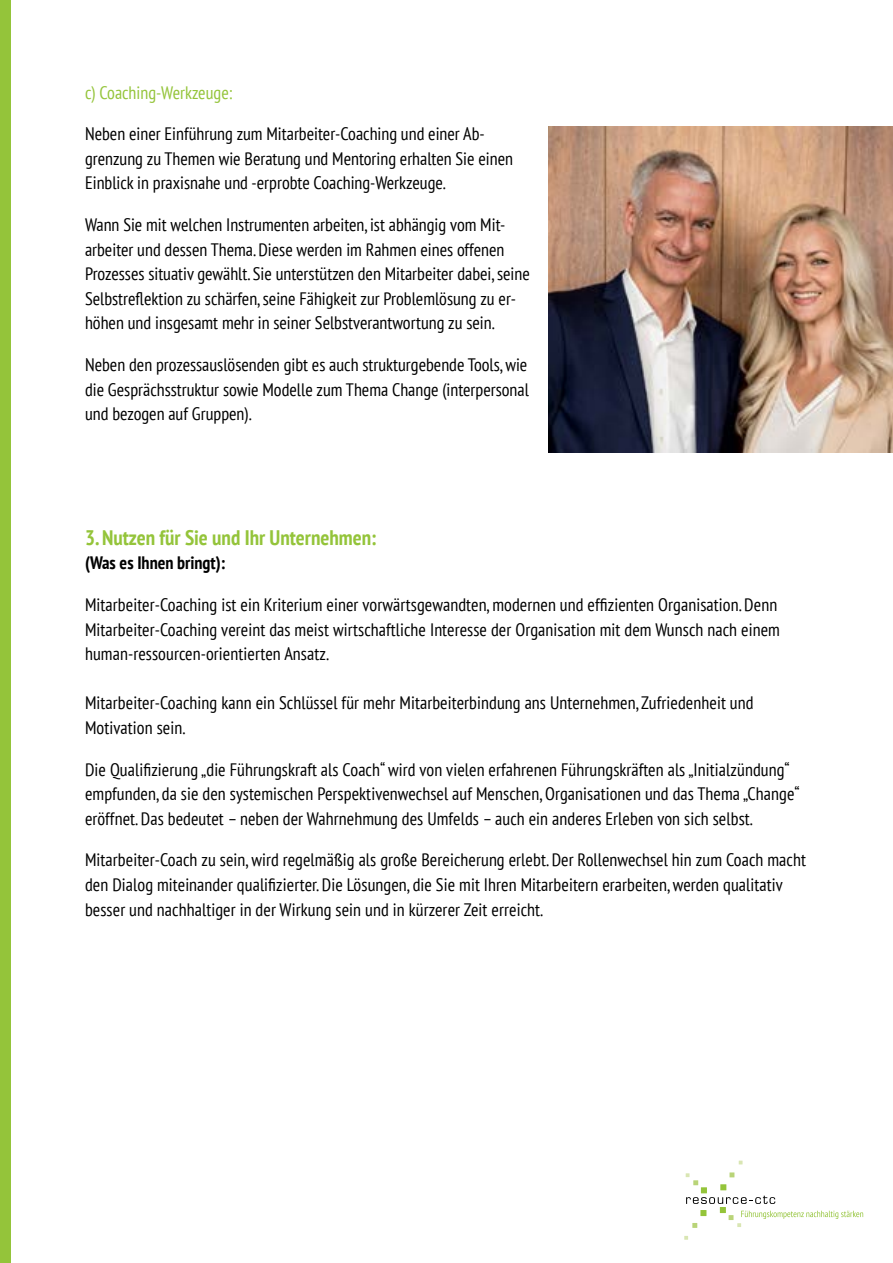
<style>
.page{position:relative;width:893px;height:1263px;background:#fff}
.page>*{position:absolute;margin:0;border:0;box-sizing:border-box;transform-origin:0 0}
.t1{font:700 condensed 21px "PT Sans";color:#94c43a}
.t2{font:condensed 18px/24.6px "PT Sans";letter-spacing:.005em;color:#000}
.t3{font:condensed 18px "PT Sans";color:#94c43a}
.t4{font:700 condensed 18px "PT Sans";color:#000}
</style>
<div class="page">
<svg style="left:684px;top:1236px;width:4px;height:4px"></svg>
<svg style="left:739px;top:1160px;width:3px;height:4px"></svg>
<svg style="left:686px;top:1172px;width:177px;height:56px"></svg>
<img style="left:549px;top:126px;width:344px;height:327px">
<div style="left:0;top:0;width:11px;height:1263px;background:#94c43a"></div>
<p class="t3" style="left:85px;top:81px;width:149px">c) Coaching-Werkzeuge:</p>
<p class="t2" style="left:85px;top:121px;width:429px">Neben einer Einführung zum Mitarbeiter-Coaching und einer Ab&shy;grenzung zu Themen wie Beratung und Mentoring erhalten Sie einen<br>Einblick in praxisnahe und -erprobte Coaching-Werkzeuge.</p>
<p class="t2" style="left:85px;top:212px;width:446px">Wann Sie mit welchen Instrumenten arbeiten, ist abhängig vom Mit&shy;arbeiter und dessen Thema. Diese werden im Rahmen eines offenen Prozesses situativ gewählt. Sie unterstützen den Mitarbeiter dabei, seine Selbstreflektion zu schärfen, seine Fähigkeit zur Problemlösung zu er&shy;höhen und insgesamt mehr in seiner Selbstverantwortung zu sein.</p>
<p class="t2" style="left:85px;top:352px;width:445px;text-align:justify">Neben den prozessauslösenden gibt es auch strukturgebende Tools, wie die Gesprächsstruktur sowie Modelle zum Thema Change (interpersonal und bezogen auf Gruppen).</p>
<p class="t1" style="left:85px;top:523px;width:293px">3. Nutzen für Sie und Ihr Unternehmen:</p>
<p class="t4" style="left:85px;top:551px;width:142px">(Was es Ihnen bringt):</p>
<p class="t2" style="left:85px;top:592px;width:696px">Mitarbeiter-Coaching ist ein Kriterium einer vorwärtsgewandten, modernen und effizienten Organisation. Denn<br>Mitarbeiter-Coaching vereint das meist wirtschaftliche Interesse der Organisation mit dem Wunsch nach einem human-ressourcen-orientierten Ansatz.</p>
<p class="t2" style="left:85px;top:690px;width:670px">Mitarbeiter-Coaching kann ein Schlüssel für mehr Mitarbeiterbindung ans Unternehmen, Zufriedenheit und<br>Motivation sein.</p>
<p class="t2" style="left:85px;top:756px;width:716px">Die Qualifizierung „die Führungskraft als Coach“ wird von vielen erfahrenen Führungskräften als „Initialzündung“ empfunden, da sie den systemischen Perspektivenwechsel auf Menschen, Organisationen und das Thema „Change“ eröffnet. Das bedeutet – neben der Wahrnehmung des Umfelds – auch ein anderes Erleben von sich selbst.</p>
<p class="t2" style="left:85px;top:847px;width:722px">Mitarbeiter-Coach zu sein, wird regelmäßig als große Bereicherung erlebt. Der Rollenwechsel hin zum Coach macht den Dialog miteinander qualifizierter. Die Lösungen, die Sie mit Ihren Mitarbeitern erarbeiten, werden qualitativ besser und nachhaltiger in der Wirkung sein und in kürzerer Zeit erreicht.</p>
</div>
